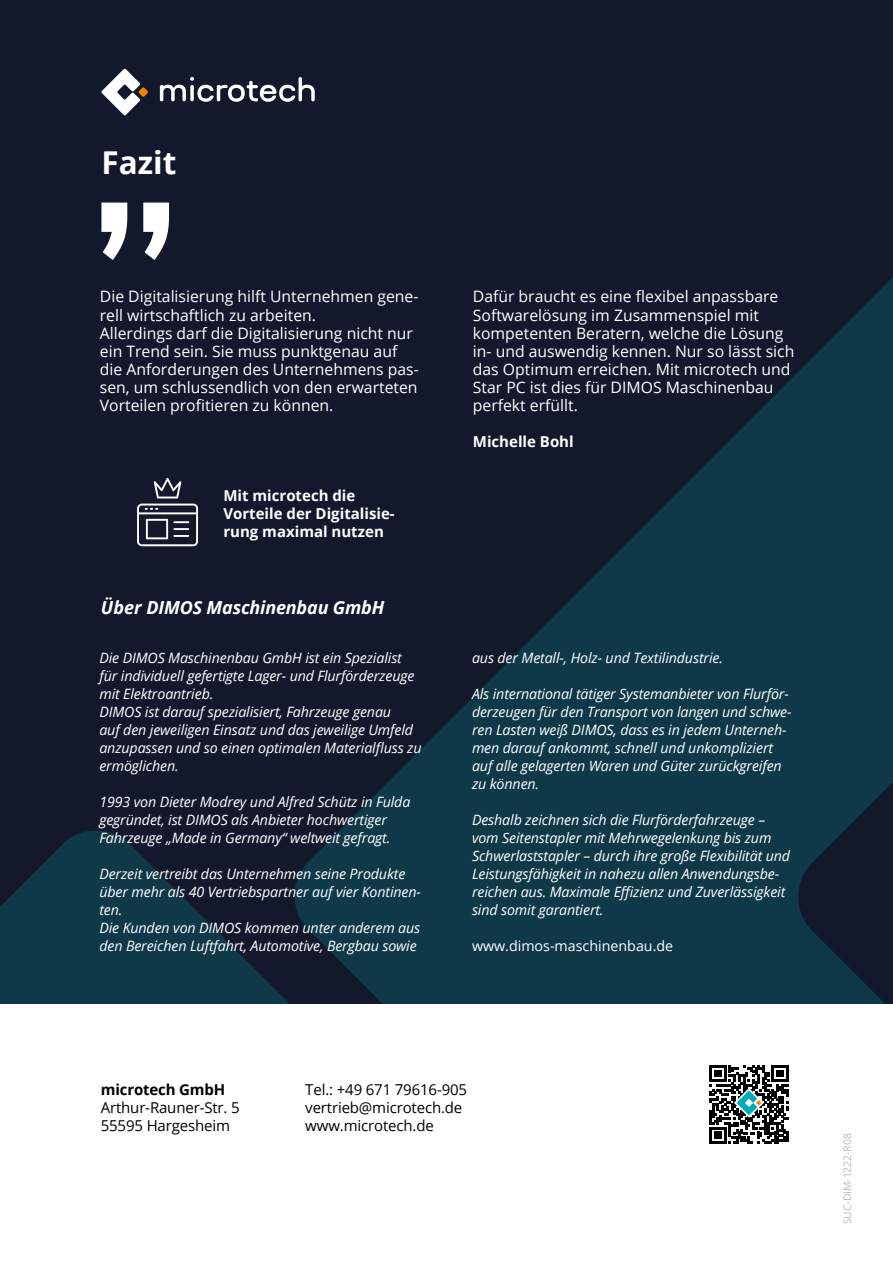
<style>
.page{position:relative;width:893px;height:1263px;background:#14182c}
.page>*{position:absolute;margin:0;border:0;box-sizing:border-box;transform-origin:0 0}
.t1{font:700 31.5px "Open Sans";color:#fff}
.t2{font:italic 700 18px "Open Sans";letter-spacing:-.01em;color:#fff}
.t3{font:15.75px/18px "Open Sans";color:#fff}
.t4{font:15px/18px "Open Sans";letter-spacing:-.01em;color:#000}
.t5{font:700 15px/18px "Open Sans";color:#fff}
.t6{font:700 15px "Open Sans";letter-spacing:-.01em;color:#000}
.t7{font:italic 14.25px/18px "Open Sans";letter-spacing:-.01em;color:#fff}
.t8{font:14.25px "Open Sans";color:#fff}
.t9{font:10.5px "Open Sans";letter-spacing:-.01em;color:#babbbb}
</style>
<div class="page">
<svg style="left:341px;top:277px;width:552px;height:727px;fill:#0f3849"></svg>
<svg style="left:0;top:829px;width:584px;height:175px;fill:#0f3849"></svg>
<svg style="left:101px;top:69px;width:47px;height:46px"></svg>
<svg style="left:160px;top:77px;width:155px;height:25px"></svg>
<div style="left:0;top:1004px;width:893px;height:259px;background:#fff"></div>
<svg style="left:154px;top:478px;width:27px;height:20px"></svg>
<svg style="left:137px;top:504px;width:61px;height:42px"></svg>
<svg style="left:710px;top:1065px;width:78px;height:79px"></svg>
<svg style="left:101px;top:203px;width:68px;height:57px"></svg>
<h1 class="t1" style="left:101px;top:141px;width:76px">Fazit</h1>
<p class="t3" style="left:100px;top:287px;width:320px">Die Digitalisierung hilft Unternehmen gene&shy;rell wirtschaftlich zu arbeiten.<br>Allerdings darf die Digitalisierung nicht nur ein Trend sein. Sie muss punktgenau auf die Anforderungen des Unternehmens pas&shy;sen, um schlussendlich von den erwarteten Vorteilen profitieren zu können.</p>
<p class="t5" style="left:223px;top:486px;width:173px">Mit microtech die<br>Vorteile der Digitalisie&shy;rung maximal nutzen</p>
<p class="t2" style="left:101px;top:595px;width:285px">Über DIMOS Maschinenbau GmbH</p>
<p class="t7" style="left:99px;top:648px;width:324px">Die DIMOS Maschinenbau GmbH ist ein Spezialist für individuell gefertigte Lager- und Flurförderzeuge mit Elektroantrieb.<br>DIMOS ist darauf spezialisiert, Fahrzeuge genau<br>auf den jeweiligen Einsatz und das jeweilige Umfeld anzupassen und so einen optimalen Materialfluss zu ermöglichen.</p>
<p class="t7" style="left:99px;top:792px;width:313px">1993 von Dieter Modrey und Alfred Schütz in Fulda gegründet, ist DIMOS als Anbieter hochwertiger<br>Fahrzeuge „Made in Germany“ weltweit gefragt.</p>
<p class="t7" style="left:99px;top:864px;width:323px">Derzeit vertreibt das Unternehmen seine Produkte über mehr als 40 Vertriebspartner auf vier Kontinen&shy;ten.<br>Die Kunden von DIMOS kommen unter anderem aus den Bereichen Luftfahrt, Automotive, Bergbau sowie</p>
<p class="t3" style="left:473px;top:287px;width:323px">Dafür braucht es eine flexibel anpassbare Softwarelösung im Zusammenspiel mit kompetenten Beratern, welche die Lösung in- und auswendig kennen. Nur so lässt sich das Optimum erreichen. Mit microtech und Star PC ist dies für DIMOS Maschinenbau perfekt erfüllt.</p>
<p class="t5" style="left:473px;top:432px;width:102px">Michelle Bohl</p>
<p class="t7" style="left:472px;top:648px;width:252px">aus der Metall-, Holz- und Textilindustrie.</p>
<p class="t7" style="left:472px;top:684px;width:321px">Als international tätiger Systemanbieter von Flurför&shy;derzeugen für den Transport von langen und schwe&shy;ren Lasten weiß DIMOS, dass es in jedem Unterneh&shy;men darauf ankommt, schnell und unkompliziert auf alle gelagerten Waren und Güter zurückgreifen zu können.</p>
<p class="t7" style="left:472px;top:810px;width:320px">Deshalb zeichnen sich die Flurförderfahrzeuge – vom Seitenstapler mit Mehrwegelenkung bis zum Schwerlaststapler – durch ihre große Flexibilität und Leistungsfähigkeit in nahezu allen Anwendungsbe&shy;reichen aus. Maximale Effizienz und Zuverlässigkeit sind somit garantiert.</p>
<p class="t8" style="left:472px;top:935px;width:203px">www.dimos-maschinenbau.de</p>
<p class="t6" style="left:101px;top:1078px;width:126px">microtech GmbH</p>
<p class="t4" style="left:101px;top:1098px;width:140px">Arthur-Rauner-Str. 5<br>55595 Hargesheim</p>
<p class="t4" style="left:305px;top:1080px;width:163px">Tel.: +49 671 79616-905 vertrieb@microtech.de www.microtech.de</p>
<p class="t9" style="left:840px;top:1224px;width:93px;rotate:-90deg">SUC-DIM-1222-R08</p>
</div>
